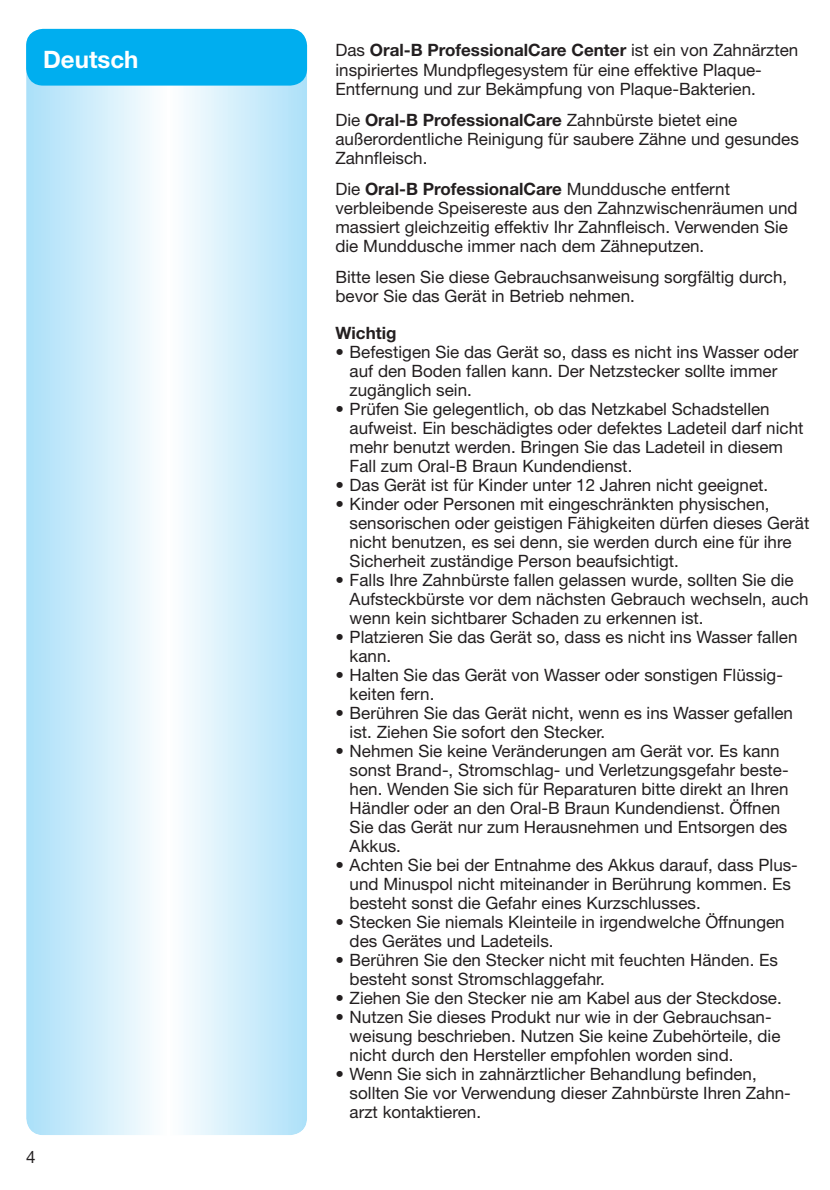
<style>
.page{position:relative;width:830px;height:1190px;background:#fff}
.page>*{position:absolute;margin:0;border:0;box-sizing:border-box;transform-origin:0 0}
.t1{font:700 24px "Helvetica Neue";color:#fff}
.t2{font:17px/19px "Helvetica Neue";color:#231f20}
.t3{font:700 17px "Helvetica Neue";color:#231f20}
.s1{font-weight:700}
</style>
<div class="page">
<svg style="left:26px;top:29px;width:281px;height:1105px"></svg>
<div style="left:26px;top:29px;width:281px;height:57px;background:#00aeef;border-radius:17px"></div>
<h1 class="t1" style="left:43px;top:50px;width:97px">Deutsch</h1>
<p class="t2" style="left:335px;top:41px;width:464px">Das <span class="s1">Oral-B ProfessionalCare Center</span> ist ein von Zahnärzten inspiriertes Mundpflegesystem für eine effektive Plaque-<br>Entfernung und zur Bekämpfung von Plaque-Bakterien.</p>
<p class="t2" style="left:335px;top:110px;width:464px">Die <span class="s1">Oral-B ProfessionalCare</span> Zahnbürste bietet eine außerordentliche Reinigung für saubere Zähne und gesundes<br>Zahnfleisch.</p>
<p class="t2" style="left:335px;top:179px;width:463px">Die <span class="s1">Oral-B ProfessionalCare</span> Munddusche entfernt verbleibende Speisereste aus den Zahnzwischenräumen und massiert gleichzeitig effektiv Ihr Zahnfleisch. Verwenden Sie die Munddusche immer nach dem Zähneputzen.</p>
<p class="t2" style="left:335px;top:267px;width:453px">Bitte lesen Sie diese Gebrauchsanweisung sorgfältig durch, bevor Sie das Gerät in Betrieb nehmen.</p>
<p class="t3" style="left:335px;top:326px;width:63px">Wichtig</p>
<p class="t2" style="left:349px;top:342px;width:450px;text-indent:-14px">• Befestigen Sie das Gerät so, dass es nicht ins Wasser oder auf den Boden fallen kann. Der Netzstecker sollte immer zugänglich sein.</p>
<p class="t2" style="left:349px;top:399px;width:455px;text-indent:-14px">• Prüfen Sie gelegentlich, ob das Netzkabel Schadstellen aufweist. Ein beschädigtes oder defektes Ladeteil darf nicht mehr benutzt werden. Bringen Sie das Ladeteil in diesem Fall zum Oral-B Braun Kundendienst.</p>
<p class="t2" style="left:335px;top:475px;width:434px">• Das Gerät ist für Kinder unter 12 Jahren nicht geeignet.</p>
<p class="t2" style="left:349px;top:494px;width:461px;text-indent:-14px">• Kinder oder Personen mit eingeschränkten physischen, sensorischen oder geistigen Fähigkeiten dürfen dieses Gerät nicht benutzen, es sei denn, sie werden durch eine für ihre Sicherheit zuständige Person beaufsichtigt.</p>
<p class="t2" style="left:349px;top:570px;width:460px;text-indent:-14px">• Falls Ihre Zahnbürste fallen gelassen wurde, sollten Sie die<br>Aufsteckbürste vor dem nächsten Gebrauch wechseln, auch wenn kein sichtbarer Schaden zu erkennen ist.</p>
<p class="t2" style="left:349px;top:627px;width:449px;text-indent:-14px">• Platzieren Sie das Gerät so, dass es nicht ins Wasser fallen kann.</p>
<p class="t2" style="left:349px;top:665px;width:434px;text-indent:-14px">• Halten Sie das Gerät von Wasser oder sonstigen Flüssig&shy;keiten fern.</p>
<p class="t2" style="left:349px;top:703px;width:444px;text-indent:-14px">• Berühren Sie das Gerät nicht, wenn es ins Wasser gefallen ist. Ziehen Sie sofort den Stecker.</p>
<p class="t2" style="left:349px;top:741px;width:440px;text-indent:-14px">• Nehmen Sie keine Veränderungen am Gerät vor. Es kann sonst Brand-, Stromschlag- und Verletzungsgefahr beste&shy;hen. Wenden Sie sich für Reparaturen bitte direkt an Ihren Händler oder an den Oral-B Braun Kundendienst. Öffnen Sie das Gerät nur zum Herausnehmen und Entsorgen des Akkus.</p>
<p class="t2" style="left:349px;top:855px;width:449px;text-indent:-14px">• Achten Sie bei der Entnahme des Akkus darauf, dass Plus&shy;und Minuspol nicht miteinander in Berührung kommen. Es besteht sonst die Gefahr eines Kurzschlusses.</p>
<p class="t2" style="left:349px;top:912px;width:436px;text-indent:-14px">• Stecken Sie niemals Kleinteile in irgendwelche Öffnungen des Gerätes und Ladeteils.</p>
<p class="t2" style="left:349px;top:950px;width:429px;text-indent:-14px">• Berühren Sie den Stecker nicht mit feuchten Händen. Es besteht sonst Stromschlaggefahr.</p>
<p class="t2" style="left:335px;top:988px;width:447px">• Ziehen Sie den Stecker nie am Kabel aus der Steckdose.</p>
<p class="t2" style="left:349px;top:1007px;width:432px;text-indent:-14px">• Nutzen Sie dieses Produkt nur wie in der Gebrauchsan&shy;weisung beschrieben. Nutzen Sie keine Zubehörteile, die nicht durch den Hersteller empfohlen worden sind.</p>
<p class="t2" style="left:349px;top:1064px;width:442px;text-indent:-14px">• Wenn Sie sich in zahnärztlicher Behandlung befinden, sollten Sie vor Verwendung dieser Zahnbürste Ihren Zahn&shy;arzt kontaktieren.</p>
<p class="t2" style="left:26px;top:1147px;width:11px">4</p>
</div>
